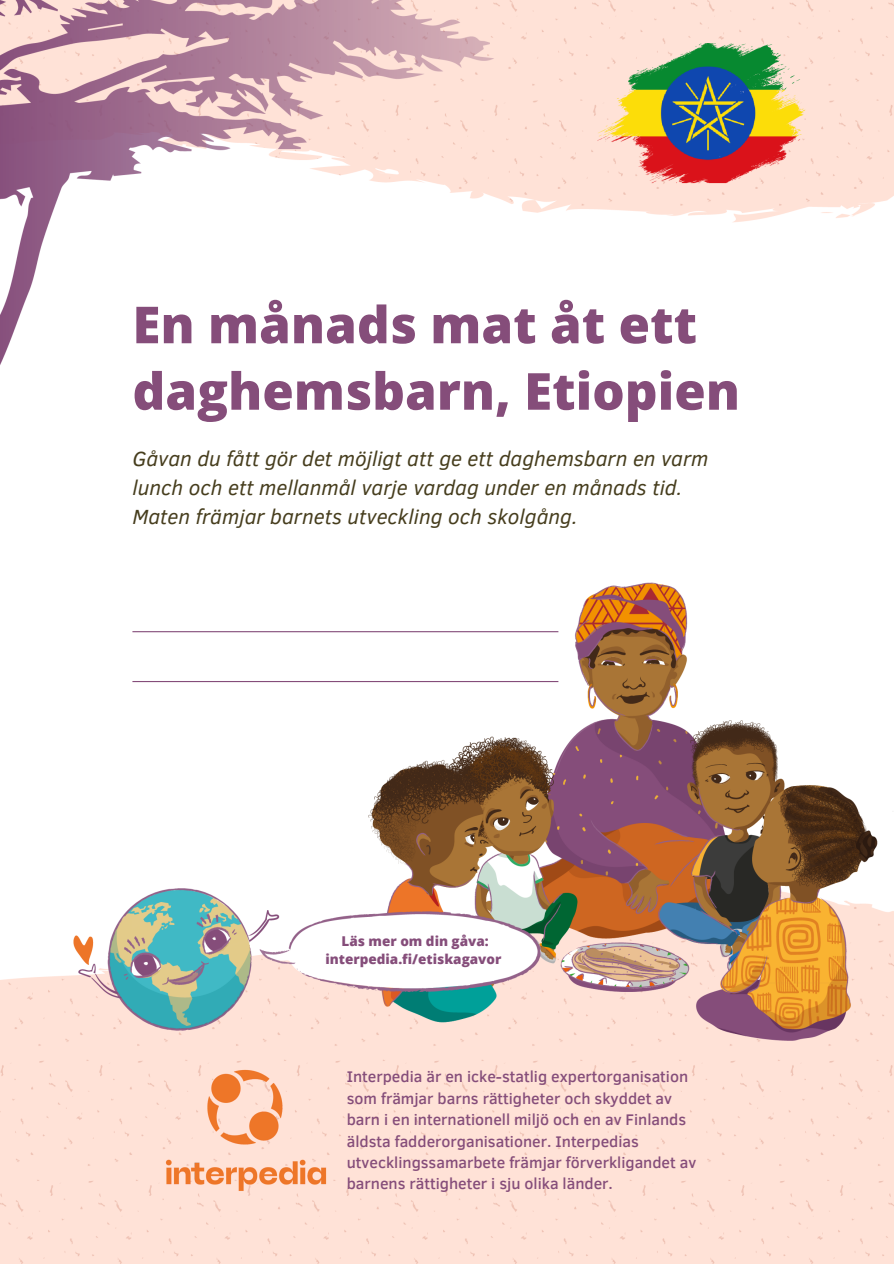
<style>
.page{position:relative;width:894px;height:1264px;background:#fff}
.page>*{position:absolute;margin:0;border:0;box-sizing:border-box;transform-origin:0 0}
.t1{font:800 51px/66.4px "Open Sans";color:#854d7a}
.t2{font:italic 21px/29.2px "Clear Sans";color:#463d1d}
.t3{font:500 15.75px/21.5px "Clear Sans";color:#854d7a}
.t4{font:800 13.5px/18px "Open Sans";color:#854d7a;text-align:center}
</style>
<div class="page">
<img style="left:0;top:0;width:893px;height:1263px">
<hr style="left:132px;top:631px;width:426px;height:1px;background:#854d7a">
<hr style="left:132px;top:681px;width:426px;height:1px;background:#854d7a">
<img style="left:164px;top:1067px;width:164px;height:126px">
<h1 class="t1" style="left:132px;top:290px;width:609px">En månads mat åt ett daghemsbarn, Etiopien</h1>
<h2 class="t2" style="left:132px;top:442px;width:577px">Gåvan du fått gör det möjligt att ge ett daghemsbarn en varm lunch och ett mellanmål varje vardag under en månads tid.<br>Maten främjar barnets utveckling och skolgång.</h2>
<p class="t4" style="left:325px;top:931px;width:177px">Läs mer om din gåva: interpedia.fi/etiskagavor</p>
<p class="t3" style="left:346px;top:1065px;width:351px">Interpedia är en icke-statlig expertorganisation som främjar barns rättigheter och skyddet av barn i en internationell miljö och en av Finlands äldsta fadderorganisationer. Interpedias utvecklingssamarbete främjar förverkligandet av barnens rättigheter i sju olika länder.</p>
</div>
